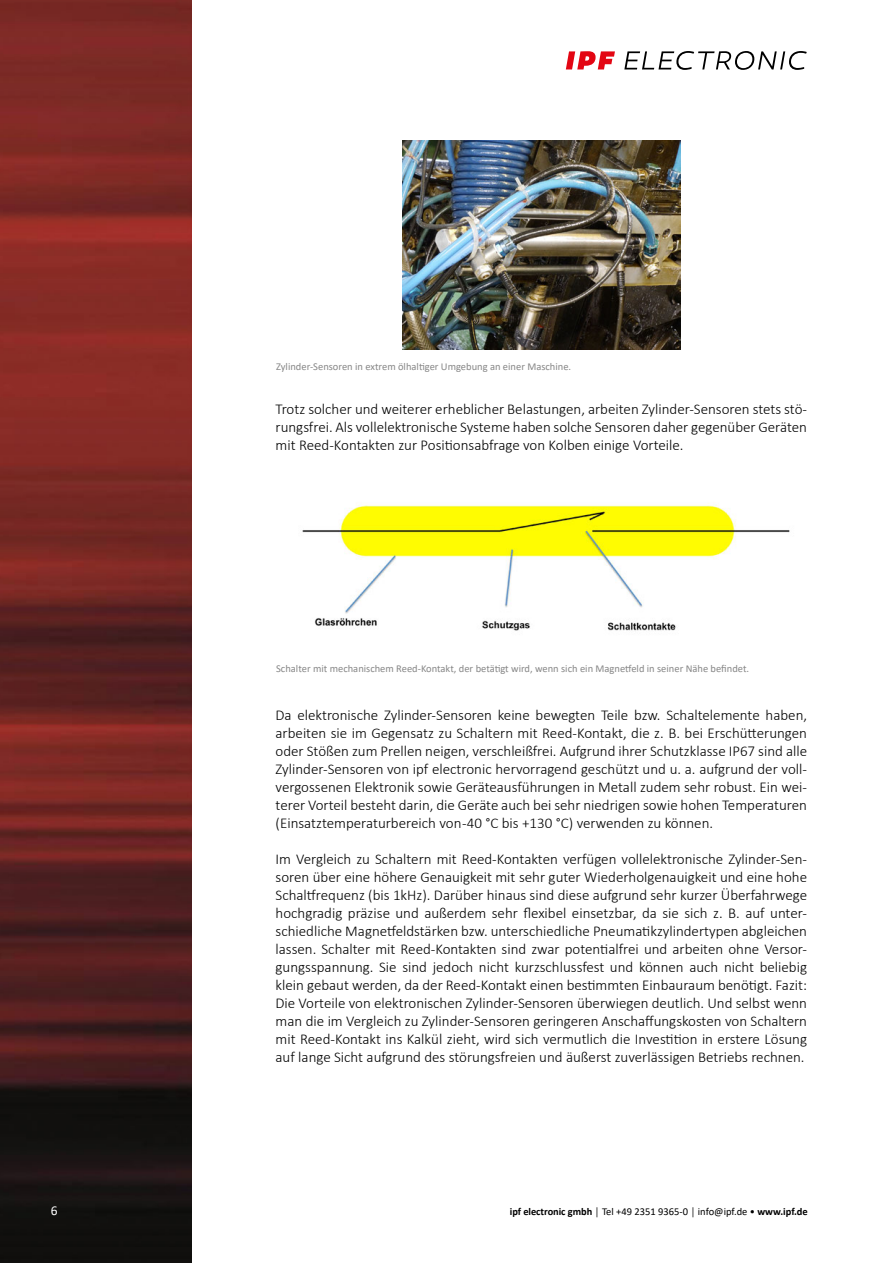
<style>
.page{position:relative;width:893px;height:1263px;background:#fff}
.page>*{position:absolute;margin:0;border:0;box-sizing:border-box;transform-origin:0 0}
.t1{font:300 15px/18px "Calibri";color:#000;text-align:justify}
.t2{font:13.5px "Calibri";color:#fff}
.t3{font:10.5px "Calibri";color:#878787}
.t4{font:10.5px "Calibri";color:#000}
.s1{font-weight:700}
</style>
<div class="page">
<img style="left:0;top:0;width:191px;height:1263px">
<svg style="left:624px;top:51px;width:183px;height:19px"></svg>
<svg style="left:566px;top:51px;width:49px;height:18px"></svg>
<img style="left:402px;top:141px;width:278px;height:209px">
<img style="left:302px;top:503px;width:488px;height:128px">
<p class="t3" style="left:276px;top:359px;width:297px">Zylinder-Sensoren in extrem ölhaltiger Umgebung an einer Maschine.</p>
<p class="t1" style="left:276px;top:400px;width:533px">Trotz solcher und weiterer erheblicher Belastungen, arbeiten Zylinder-Sensoren stets stö&shy;rungsfrei. Als vollelektronische Systeme haben solche Sensoren daher gegenüber Geräten mit Reed-Kontakten zur Positionsabfrage von Kolben einige Vorteile.</p>
<p class="t3" style="left:276px;top:661px;width:475px">Schalter mit mechanischem Reed-Kontakt, der betätigt wird, wenn sich ein Magnetfeld in seiner Nähe befindet.</p>
<p class="t1" style="left:276px;top:706px;width:533px">Da elektronische Zylinder-Sensoren keine bewegten Teile bzw. Schaltelemente haben, arbeiten sie im Gegensatz zu Schaltern mit Reed-Kontakt, die z. B. bei Erschütterungen oder Stößen zum Prellen neigen, verschleißfrei. Aufgrund ihrer Schutzklasse IP67 sind alle Zylinder-Sensoren von ipf electronic hervorragend geschützt und u. a. aufgrund der voll&shy;vergossenen Elektronik sowie Geräteausführungen in Metall zudem sehr robust. Ein wei&shy;terer Vorteil besteht darin, die Geräte auch bei sehr niedrigen sowie hohen Temperaturen (Einsatztemperaturbereich von -40 °C bis +130 °C) verwenden zu können.</p>
<p class="t1" style="left:276px;top:850px;width:533px">Im Vergleich zu Schaltern mit Reed-Kontakten verfügen vollelektronische Zylinder-Sen&shy;soren über eine höhere Genauigkeit mit sehr guter Wiederholgenauigkeit und eine hohe Schaltfrequenz (bis 1kHz). Darüber hinaus sind diese aufgrund sehr kurzer Überfahrwege hochgradig präzise und außerdem sehr flexibel einsetzbar, da sie sich z. B. auf unter&shy;schiedliche Magnetfeldstärken bzw. unterschiedliche Pneumatikzylindertypen abgleichen lassen. Schalter mit Reed-Kontakten sind zwar potentialfrei und arbeiten ohne Versor&shy;gungsspannung. Sie sind jedoch nicht kurzschlussfest und können auch nicht beliebig klein gebaut werden, da der Reed-Kontakt einen bestimmten Einbauraum benötigt. Fazit:<br>Die Vorteile von elektronischen Zylinder-Sensoren überwiegen deutlich. Und selbst wenn man die im Vergleich zu Zylinder-Sensoren geringeren Anschaffungskosten von Schaltern mit Reed-Kontakt ins Kalkül zieht, wird sich vermutlich die Investition in erstere Lösung auf lange Sicht aufgrund des störungsfreien und äußerst zuverlässigen Betriebs rechnen.</p>
<p class="t2" style="left:51px;top:1201px;width:8px">6</p>
<p class="t4" style="left:510px;top:1204px;width:299px"><span class="s1">ipf electronic gmbh</span> │ Tel +49 2351 9365-0 │ info@ipf.de • <span class="s1">www.ipf.de</span></p>
</div>
